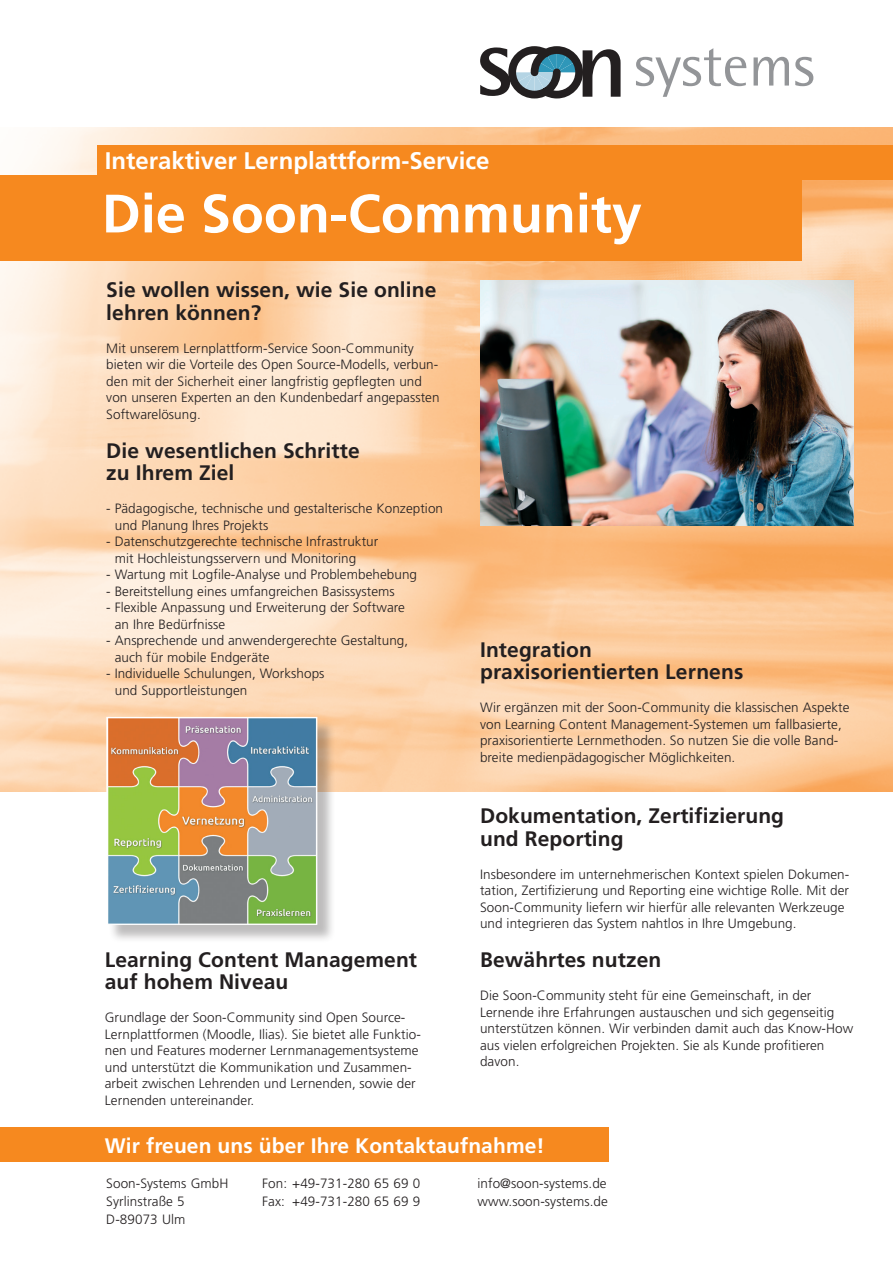
<style>
.page{position:relative;width:893px;height:1263px;background:#fff}
.page>*{position:absolute;margin:0;border:0;box-sizing:border-box;transform-origin:0 0}
.t1{font:700 54px "Frutiger";color:#fff}
.t2{font:700 24px "Frutiger";color:#fff}
.t3{font:700 21px/22.5px "Frutiger";letter-spacing:.005em;color:#231f20}
.t4{font:700 21px "Frutiger";letter-spacing:.005em;color:#fff}
.t5{font:300 13.5px/16.5px "Frutiger";letter-spacing:.005em;color:#231f20}
</style>
<div class="page">
<img style="left:0;top:128px;width:893px;height:663px">
<svg style="left:480px;top:46px;width:141px;height:53px"></svg>
<svg style="left:636px;top:48px;width:110px;height:49px"></svg>
<svg style="left:754px;top:57px;width:35px;height:29px"></svg>
<svg style="left:795px;top:57px;width:18px;height:29px"></svg>
<img style="left:480px;top:281px;width:373px;height:245px">
<div style="left:98px;top:146px;width:795px;height:34px;background:#f6891f"></div>
<div style="left:0;top:1128px;width:608px;height:34px;background:#f6891f"></div>
<div style="left:0;top:175px;width:801px;height:86px;background:#f6891f"></div>
<div style="left:109px;top:719px;width:227px;height:224px;background:#231f20;opacity:.3"></div>
<img style="left:108px;top:719px;width:207px;height:204px">
<div style="left:106px;top:717px;width:211px;height:208px;border:1px solid #fff"></div>
<h2 class="t2" style="left:105px;top:146px;width:386px">Interaktiver Lernplattform-Service</h2>
<h1 class="t1" style="left:102px;top:182px;width:542px">Die Soon-Community</h1>
<h3 class="t3" style="left:106px;top:278px;width:332px">Sie wollen wissen, wie Sie online lehren können?</h3>
<p class="t5" style="left:106px;top:340px;width:335px">Mit unserem Lernplattform-Service Soon-Community bieten wir die Vorteile des Open Source-Modells, verbun&shy;den mit der Sicherheit einer langfristig gepflegten und von unseren Experten an den Kundenbedarf angepassten Softwarelösung.</p>
<h3 class="t3" style="left:106px;top:439px;width:255px">Die wesentlichen Schritte zu Ihrem Ziel</h3>
<p class="t5" style="left:115px;top:500px;width:330px;text-indent:-9px">- Pädagogische, technische und gestalterische Konzeption und Planung Ihres Projekts</p>
<p class="t5" style="left:115px;top:533px;width:265px;text-indent:-9px">- Datenschutzgerechte technische Infrastruktur mit Hochleistungsservern und Monitoring</p>
<p class="t5" style="left:106px;top:566px;width:312px">- Wartung mit Logfile-Analyse und Problembehebung</p>
<p class="t5" style="left:106px;top:583px;width:290px">- Bereitstellung eines umfangreichen Basissystems</p>
<p class="t5" style="left:115px;top:599px;width:292px;text-indent:-9px">- Flexible Anpassung und Erweiterung der Software an Ihre Bedürfnisse</p>
<p class="t5" style="left:115px;top:632px;width:295px;text-indent:-9px">- Ansprechende und anwendergerechte Gestaltung, auch für mobile Endgeräte</p>
<p class="t5" style="left:115px;top:665px;width:211px;text-indent:-9px">- Individuelle Schulungen, Workshops und Supportleistungen</p>
<h3 class="t3" style="left:480px;top:638px;width:265px">Integration praxisorientierten Lernens</h3>
<p class="t5" style="left:480px;top:699px;width:371px">Wir ergänzen mit der Soon-Community die klassischen Aspekte von Learning Content Management-Systemen um fallbasierte, praxisorientierte Lernmethoden. So nutzen Sie die volle Band&shy;breite medienpädagogischer Möglichkeiten.</p>
<h3 class="t3" style="left:480px;top:804px;width:306px">Dokumentation, Zertifizierung und Reporting</h3>
<p class="t5" style="left:480px;top:866px;width:371px">Insbesondere im unternehmerischen Kontext spielen Dokumen&shy;tation, Zertifizierung und Reporting eine wichtige Rolle. Mit der Soon-Community liefern wir hierfür alle relevanten Werkzeuge und integrieren das System nahtlos in Ihre Umgebung.</p>
<h3 class="t3" style="left:480px;top:948px;width:183px">Bewährtes nutzen</h3>
<p class="t5" style="left:480px;top:987px;width:375px">Die Soon-Community steht für eine Gemeinschaft, in der Lernende ihre Erfahrungen austauschen und sich gegenseitig unterstützen können. Wir verbinden damit auch das Know-How aus vielen erfolgreichen Projekten. Sie als Kunde profitieren davon.</p>
<h3 class="t3" style="left:105px;top:948px;width:314px">Learning Content Management auf hohem Niveau</h3>
<p class="t5" style="left:105px;top:1009px;width:318px">Grundlage der Soon-Community sind Open Source-Lernplattformen (Moodle, Ilias). Sie bietet alle Funktio&shy;nen und Features moderner Lernmanagementsysteme und unterstützt die Kommunikation und Zusammen&shy;arbeit zwischen Lehrenden und Lernenden, sowie der Lernenden untereinander.</p>
<h3 class="t4" style="left:105px;top:1133px;width:441px">Wir freuen uns über Ihre Kontaktaufnahme!</h3>
<p class="t5" style="left:106px;top:1174px;width:124px;line-height:18px">Soon-Systems GmbH<br>Syrlinstraße 5<br>D-89073 Ulm</p>
<p class="t5" style="left:478px;top:1174px;width:132px;line-height:18px">info@soon-systems.de www.soon-systems.de</p>
<p class="t5" style="left:262px;top:1174px;width:160px;line-height:18px">Fon: +49-731-280 65 69 0<br>Fax: +49-731-280 65 69 9</p>
</div>
